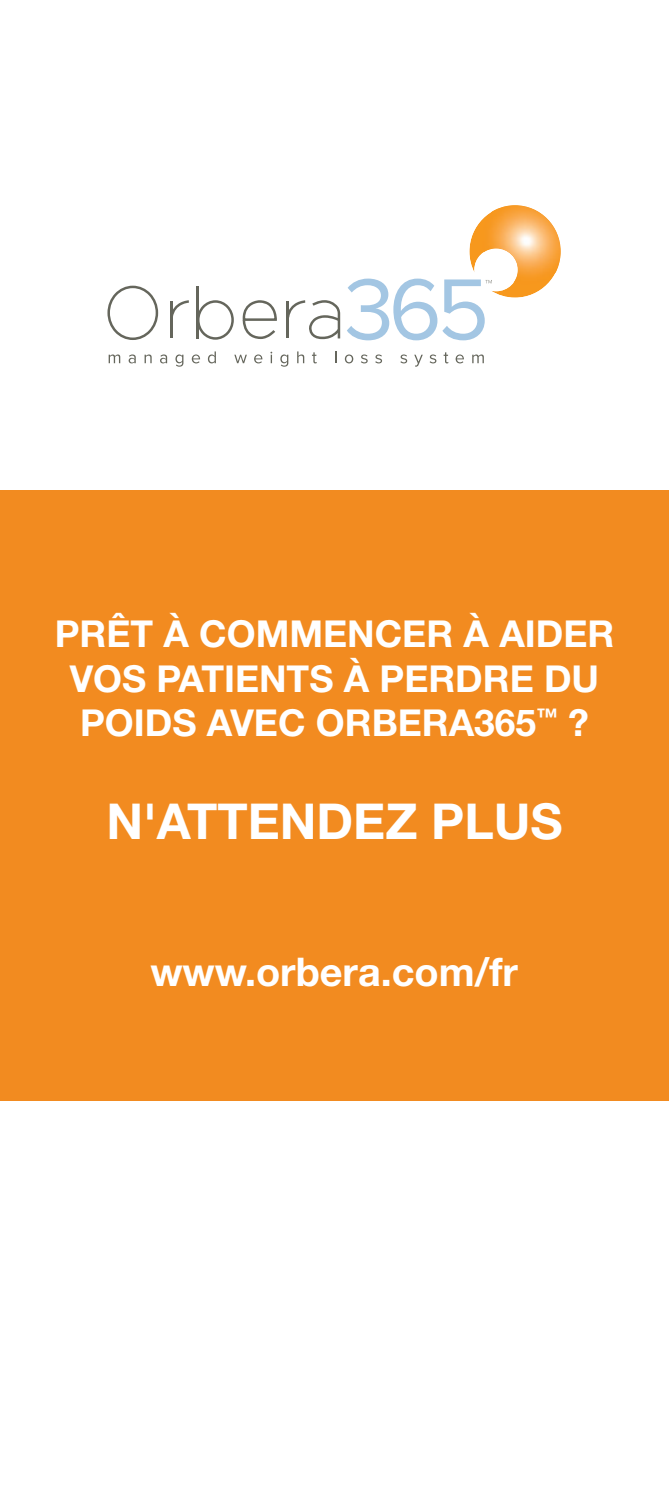
<style>
.page{position:relative;width:669px;height:1499px;background:#fff}
.page>*{position:absolute;margin:0;border:0;box-sizing:border-box;transform-origin:0 0}
.t1{font:700 49.5px "Helvetica Neue LT Std";color:#fff}
.t2{font:700 39.6px "Helvetica Neue LT Std";color:#fff}
.t3{font:700 37.12px/44.6px "Helvetica Neue LT Std";color:#fff;text-align:center}
</style>
<div class="page">
<div style="left:0;top:490px;width:668px;height:610px;background:#f28b20"></div>
<svg style="left:107px;top:286px;width:51px;height:54px"></svg>
<hr style="left:170px;top:301px;width:3px;height:37px;background:#65665c">
<svg style="left:173px;top:300px;width:16px;height:16px"></svg>
<svg style="left:242px;top:300px;width:35px;height:39px"></svg>
<svg style="left:286px;top:300px;width:54px;height:39px"></svg>
<hr style="left:196px;top:285px;width:3px;height:53px;background:#65665c">
<svg style="left:197px;top:300px;width:37px;height:40px"></svg>
<svg style="left:109px;top:354px;width:11px;height:9px"></svg>
<svg style="left:128px;top:354px;width:8px;height:9px"></svg>
<svg style="left:144px;top:354px;width:7px;height:9px"></svg>
<svg style="left:160px;top:354px;width:7px;height:9px"></svg>
<svg style="left:175px;top:354px;width:8px;height:13px"></svg>
<svg style="left:192px;top:354px;width:8px;height:9px"></svg>
<svg style="left:208px;top:351px;width:8px;height:12px"></svg>
<svg style="left:234px;top:355px;width:13px;height:8px"></svg>
<svg style="left:254px;top:354px;width:8px;height:9px"></svg>
<svg style="left:270px;top:352px;width:2px;height:11px"></svg>
<svg style="left:280px;top:354px;width:8px;height:13px"></svg>
<svg style="left:297px;top:351px;width:7px;height:12px"></svg>
<svg style="left:312px;top:352px;width:4px;height:11px"></svg>
<svg style="left:335px;top:351px;width:1px;height:12px"></svg>
<svg style="left:344px;top:354px;width:9px;height:9px"></svg>
<svg style="left:361px;top:354px;width:6px;height:9px"></svg>
<svg style="left:375px;top:354px;width:7px;height:9px"></svg>
<svg style="left:400px;top:354px;width:7px;height:9px"></svg>
<svg style="left:414px;top:355px;width:8px;height:12px"></svg>
<svg style="left:429px;top:354px;width:7px;height:9px"></svg>
<svg style="left:443px;top:352px;width:5px;height:11px"></svg>
<svg style="left:455px;top:354px;width:8px;height:9px"></svg>
<svg style="left:472px;top:354px;width:11px;height:9px"></svg>
<svg style="left:347px;top:205px;width:213px;height:135px"></svg>
<p class="t3" style="left:55px;top:611px;width:560px">PRÊT À COMMENCER À AIDER<br>VOS PATIENTS À PERDRE DU<br>POIDS AVEC ORBERA365<sup>™</sup> ?</p>
<p class="t1" style="left:106px;top:790px;width:457px">N'ATTENDEZ PLUS</p>
<p class="t2" style="left:150px;top:947px;width:369px">www.orbera.com/fr</p>
</div>
